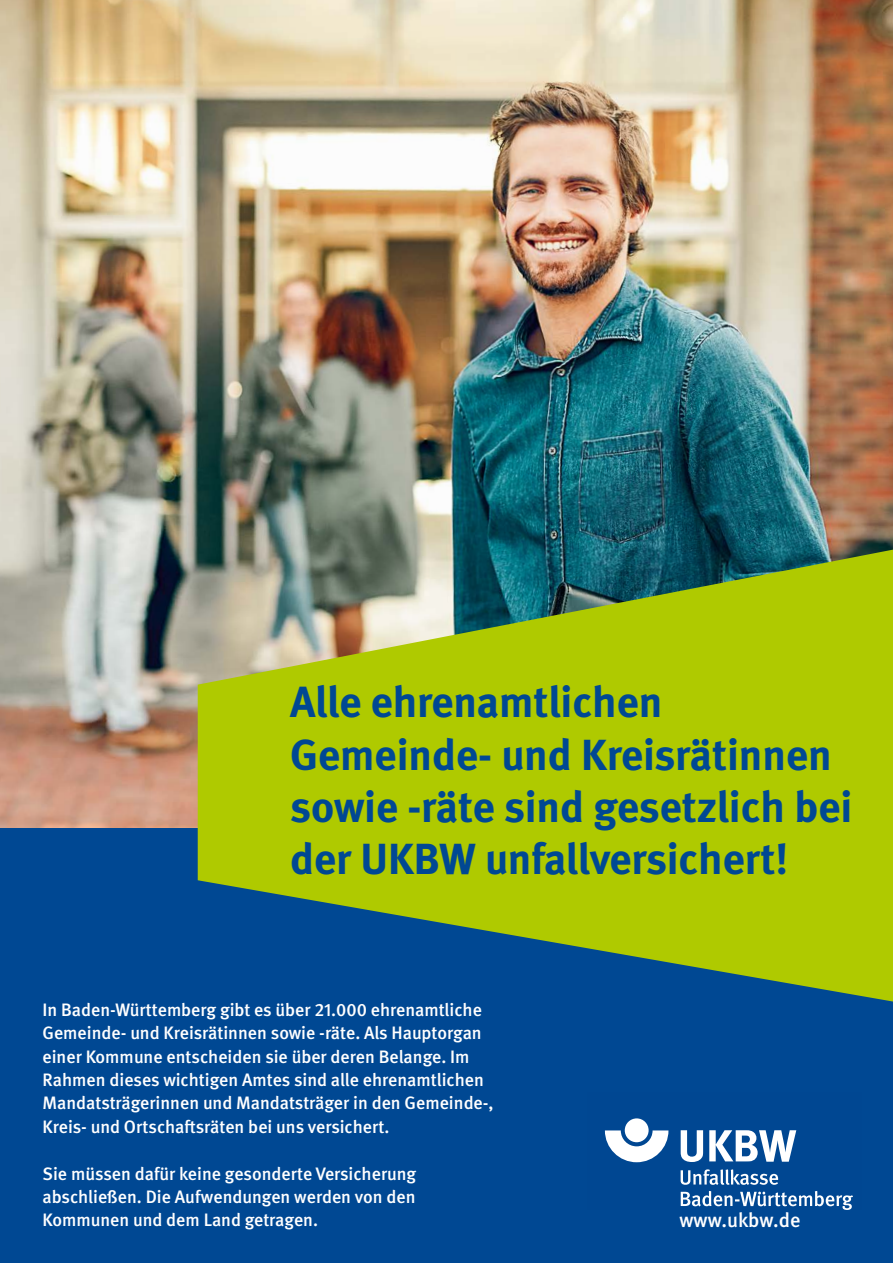
<style>
.page{position:relative;width:893px;height:1263px;background:#fff}
.page>*{position:absolute;margin:0;border:0;box-sizing:border-box;transform-origin:0 0}
.Headline_29{font:700 43.5px/52.2px "DGUV Meta";color:#004893}
.Fließtext{font:500 20.25px "DGUV Meta";color:#fff}
.Fließtext-2{font:500 18px/23.4px "DGUV Meta";color:#fff}
</style>
<div class="page">
<img style="left:0;top:0;width:893px;height:828px">
<div style="left:0;top:828px;width:893px;height:435px;background:#004893"></div>
<svg style="left:198px;top:550px;width:695px;height:451px;fill:#afca00"></svg>
<div style="left:625px;top:1118px;width:24px;height:24px;background:#fff;border-radius:50%"></div>
<svg style="left:605px;top:1130px;width:63px;height:32px"></svg>
<svg style="left:681px;top:1191px;width:172px;height:19px"></svg>
<svg style="left:681px;top:1169px;width:97px;height:16px"></svg>
<svg style="left:681px;top:1130px;width:115px;height:32px"></svg>
<h1 class="Headline_29" style="left:290px;top:677px;width:564px">Alle ehrenamtlichen<br>Gemeinde- und Kreisrätinnen sowie -räte sind gesetzlich bei der UKBW unfallversichert!</h1>
<p class="Fließtext-2" style="left:43px;top:998px;width:453px">In Baden-Württemberg gibt es über 21.000 ehrenamtliche Gemeinde- und Kreisrätinnen sowie -räte. Als Hauptorgan einer Kommune entscheiden sie über deren Belange. Im Rahmen dieses wichtigen Amtes sind alle ehrenamtlichen Mandatsträgerinnen und Mandatsträger in den Gemeinde-, Kreis- und Ortschaftsräten bei uns versichert.</p>
<p class="Fließtext-2" style="left:43px;top:1162px;width:375px;text-align:justify">Sie müssen dafür keine gesonderte Versicherung abschließen. Die Aufwendungen werden von den Kommunen und dem Land getragen.</p>
<p class="Fließtext" style="left:679px;top:1208px;width:122px">www.ukbw.de</p>
</div>
